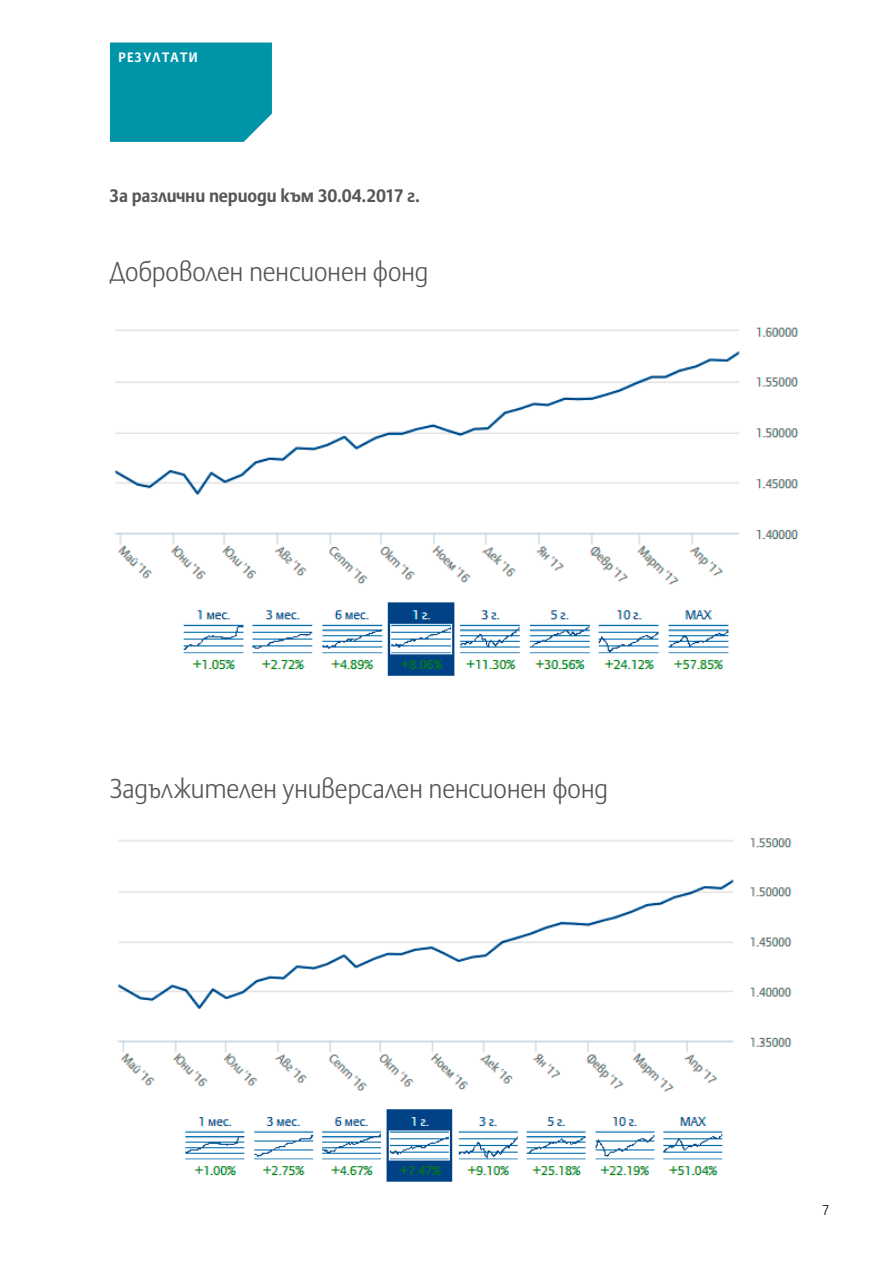
<style>
.page{position:relative;width:893px;height:1263px;background:#fff}
.page>*{position:absolute;margin:0;border:0;box-sizing:border-box;transform-origin:0 0}
.t1{font:27px "Allianz Sans Light Cyr";letter-spacing:-.01em;color:#565656}
.t2{font:18px "Allianz Sans Bold Cyr";letter-spacing:-.005em;color:#565656}
.t3{font:300 14.25px "Allianz Sans";color:#000}
.t4{font:13.5px "Allianz Sans Bold Cyr";letter-spacing:.1em;color:#fff}
</style>
<div class="page">
<img style="left:117px;top:838px;width:675px;height:344px">
<img style="left:114px;top:327px;width:685px;height:349px">
<div style="left:110px;top:43px;width:162px;height:99px;background:#0094a9"></div>
<p class="t4" style="left:118px;top:49px;width:81px">РЕЗУЛТАТИ</p>
<p class="t2" style="left:110px;top:184px;width:312px">За различни периоди към 30.04.2017 г.</p>
<p class="t1" style="left:110px;top:255px;width:320px">Доброволен пенсионен фонд</p>
<p class="t1" style="left:110px;top:772px;width:500px">Задължителен универсален пенсионен фонд</p>
<p class="t3" style="left:822px;top:1202px;width:9px">7</p>
</div>
